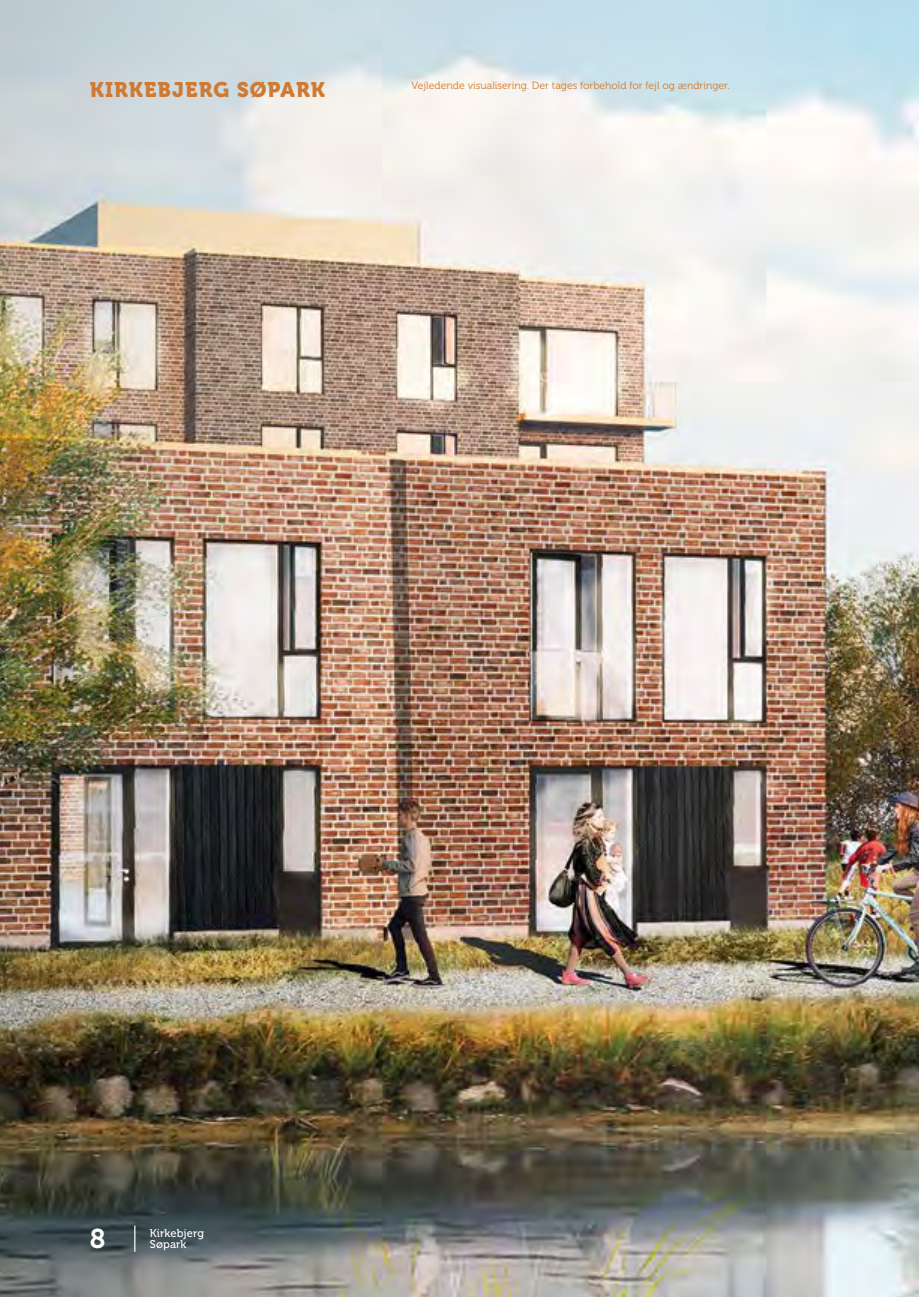
<style>
.page{position:relative;width:919px;height:1297px;background:#fff}
.page>*{position:absolute;margin:0;border:0;box-sizing:border-box;transform-origin:0 0}
.t1{font:27px "Museo 700";color:#fff}
.t2{font:21px "Museo 900";letter-spacing:.05em;color:#d07a31}
.t3{font:11.25px/11.2px "Museo 500";letter-spacing:.01em;color:#fff}
.t4{font:10.5px "Museo 300";color:#d07a31}
</style>
<div class="page">
<img style="left:0;top:0;width:918px;height:1297px">
<svg style="left:134px;top:1226px;width:1px;height:25px"></svg>
<h2 class="t2" style="left:90px;top:77px;width:236px">KIRKEBJERG SØPARK</h2>
<p class="t4" style="left:411px;top:79px;width:320px">Vejledende visualisering. Der tages forbehold for fejl og ændringer.</p>
<h1 class="t1" style="left:90px;top:1223px;width:17px">8</h1>
<p class="t3" style="left:150px;top:1227px;width:56px">Kirkebjerg<br>Søpark</p>
</div>
